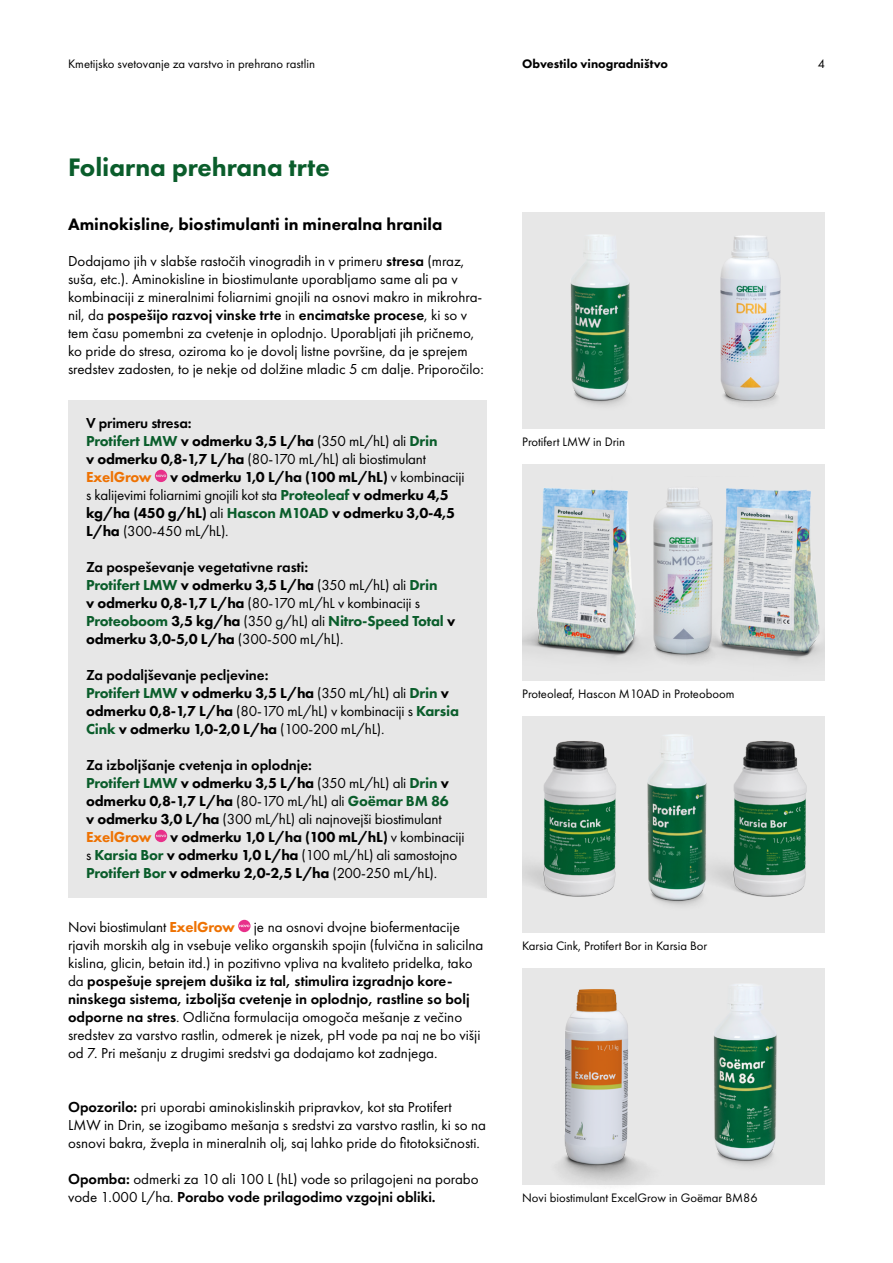
<style>
.page{position:relative;width:893px;height:1263px;background:#fff}
.page>*{position:absolute;margin:0;border:0;box-sizing:border-box;transform-origin:0 0}
.t1{font:800 26.25px "Futura PT";color:#0a5d2b}
.t2{font:800 17.25px "Futura PT";color:#000}
.t3{font:15px/18px "Futura PT";color:#000}
.t4{font:12.75px "Futura PT";color:#000}
.t5{font:800 12.75px "Futura PT";color:#000}
.s1{font-weight:600}
.s2{font-weight:800;color:#0a5d2b}
.s3{font-weight:800}
.s4{font-weight:800;color:#ee7203}
</style>
<div class="page">
<div style="left:68px;top:400px;width:418px;height:497px;background:#e7e7e7"></div>
<svg style="left:155px;top:470px;width:12px;height:12px"></svg>
<svg style="left:155px;top:830px;width:12px;height:12px"></svg>
<svg style="left:238px;top:920px;width:13px;height:12px"></svg>
<div style="left:522px;top:212px;width:303px;height:216px;background:#e7e7e7"></div>
<div style="left:522px;top:464px;width:303px;height:216px;background:#e7e7e7"></div>
<div style="left:522px;top:968px;width:303px;height:216px;background:#e7e7e7"></div>
<img style="left:522px;top:989px;width:141px;height:196px">
<img style="left:570px;top:234px;width:60px;height:172px">
<img style="left:720px;top:235px;width:61px;height:170px">
<img style="left:663px;top:984px;width:147px;height:201px">
<img style="left:522px;top:488px;width:74px;height:168px">
<img style="left:596px;top:488px;width:90px;height:173px">
<img style="left:686px;top:488px;width:139px;height:174px">
<img style="left:522px;top:716px;width:303px;height:215px">
<img style="left:596px;top:716px;width:193px;height:215px">
<p class="t4" style="left:68px;top:56px;width:248px">Kmetijsko svetovanje za varstvo in prehrano rastlin</p>
<p class="t5" style="left:522px;top:56px;width:147px">Obvestilo vinogradništvo</p>
<p class="t4" style="left:818px;top:56px;width:9px">4</p>
<h1 class="t1" style="left:68px;top:151px;width:263px">Foliarna prehrana trte</h1>
<p class="t2" style="left:68px;top:213px;width:376px">Aminokisline, biostimulanti in mineralna hranila</p>
<p class="t3" style="left:68px;top:252px;width:417px">Dodajamo jih v slabše rastočih vinogradih in v primeru <span class="s1">stresa</span> (mraz, suša, etc.). Aminokisline in biostimulante uporabljamo same ali pa v kombinaciji z mineralnimi foliarnimi gnojili na osnovi makro in mikrohra&shy;nil, da <span class="s1">pospešijo razvoj vinske trte</span> in <span class="s1">encimatske procese</span>, ki so v tem času pomembni za cvetenje in oplodnjo. Uporabljati jih pričnemo, ko pride do stresa, oziroma ko je dovolj listne površine, da je sprejem sredstev zadosten, to je nekje od dolžine mladic 5 cm dalje. Priporočilo:</p>
<p class="t3" style="left:86px;top:414px;width:380px"><span class="s1">V primeru stresa:<br></span><span class="s2">Protifert LMW</span> <span class="s3">v odmerku 3,5 L/ha</span> (350 mL/hL) ali <span class="s2">Drin<br></span><span class="s3">v odmerku 0,8-1,7 L/ha</span> (80-170 mL/hL) ali biostimulant <span class="s4">ExelGrow</span> <span class="s3">v odmerku 1,0 L/ha (100 mL/hL)</span> v kombinaciji s kalijevimi foliarnimi gnojili kot sta <span class="s2">Proteoleaf</span> <span class="s3">v odmerku 4,5 kg/ha (450 g/hL)</span> ali <span class="s2">Hascon M10AD</span> <span class="s3">v odmerku 3,0-4,5<br>L/ha</span> (300-450 mL/hL).</p>
<p class="t3" style="left:86px;top:558px;width:371px"><span class="s1">Za pospeševanje vegetativne rasti:<br></span><span class="s2">Protifert LMW</span> <span class="s3">v odmerku 3,5 L/ha</span> (350 mL/hL) ali <span class="s2">Drin<br></span><span class="s3">v odmerku 0,8-1,7 L/ha</span> (80-170 mL/hL v kombinaciji s <span class="s2">Proteoboom</span> <span class="s3">3,5 kg/ha</span> (350 g/hL) ali <span class="s2">Nitro-Speed Total</span> <span class="s3">v odmerku 3,0-5,0 L/ha</span> (300-500 mL/hL).</p>
<p class="t3" style="left:86px;top:666px;width:375px"><span class="s1">Za podaljševanje pecljevine:<br></span><span class="s2">Protifert LMW</span> <span class="s3">v odmerku 3,5 L/ha</span> (350 mL/hL) ali <span class="s2">Drin</span> <span class="s3">v odmerku 0,8-1,7 L/ha</span> (80-170 mL/hL) v kombinaciji s <span class="s2">Karsia Cink</span> <span class="s3">v odmerku 1,0-2,0 L/ha</span> (100-200 mL/hL).</p>
<p class="t3" style="left:86px;top:756px;width:380px"><span class="s1">Za izboljšanje cvetenja in oplodnje:<br></span><span class="s2">Protifert LMW</span> <span class="s3">v odmerku 3,5 L/ha</span> (350 mL/hL) ali <span class="s2">Drin</span> <span class="s3">v odmerku 0,8-1,7 L/ha</span> (80-170 mL/hL) ali <span class="s2">Goëmar BM 86<br></span><span class="s3">v odmerku 3,0 L/ha</span> (300 mL/hL) ali najnovejši biostimulant <span class="s4">ExelGrow</span> <span class="s3">v odmerku 1,0 L/ha (100 mL/hL)</span> v kombinaciji s <span class="s2">Karsia Bor</span> <span class="s3">v odmerku 1,0 L/ha</span> (100 mL/hL) ali samostojno <span class="s2">Protifert Bor</span> <span class="s3">v odmerku 2,0-2,5 L/ha</span> (200-250 mL/hL).</p>
<p class="t3" style="left:68px;top:918px;width:417px">Novi biostimulant <span class="s4">ExelGrow</span> je na osnovi dvojne biofermentacije rjavih morskih alg in vsebuje veliko organskih spojin (fulvična in salicilna kislina, glicin, betain itd.) in pozitivno vpliva na kvaliteto pridelka, tako da <span class="s1">pospešuje sprejem dušika iz tal, stimulira izgradnjo kore&shy;ninskega sistema, izboljša cvetenje in oplodnjo, rastline so bolj odporne na stres</span>. Odlična formulacija omogoča mešanje z večino sredstev za varstvo rastlin, odmerek je nizek, pH vode pa naj ne bo višji od 7. Pri mešanju z drugimi sredstvi ga dodajamo kot zadnjega.</p>
<p class="t3" style="left:68px;top:1098px;width:420px"><span class="s1">Opozorilo:</span> pri uporabi aminokislinskih pripravkov, kot sta Protifert<br>LMW in Drin, se izogibamo mešanja s sredstvi za varstvo rastlin, ki so na osnovi bakra, žvepla in mineralnih olj, saj lahko pride do fitotoksičnosti.</p>
<p class="t3" style="left:68px;top:1170px;width:412px"><span class="s1">Opomba:</span> odmerki za 10 ali 100 L (hL) vode so prilagojeni na porabo vode 1.000 L/ha. <span class="s1">Porabo vode prilagodimo vzgojni obliki.</span></p>
<p class="t4" style="left:522px;top:434px;width:105px">Protifert LMW in Drin</p>
<p class="t4" style="left:522px;top:686px;width:214px">Proteoleaf, Hascon M10AD in Proteoboom</p>
<p class="t4" style="left:522px;top:938px;width:187px">Karsia Cink, Protifert Bor in Karsia Bor</p>
<p class="t4" style="left:522px;top:1190px;width:237px">Novi biostimulant ExcelGrow in Goëmar BM86</p>
</div>
